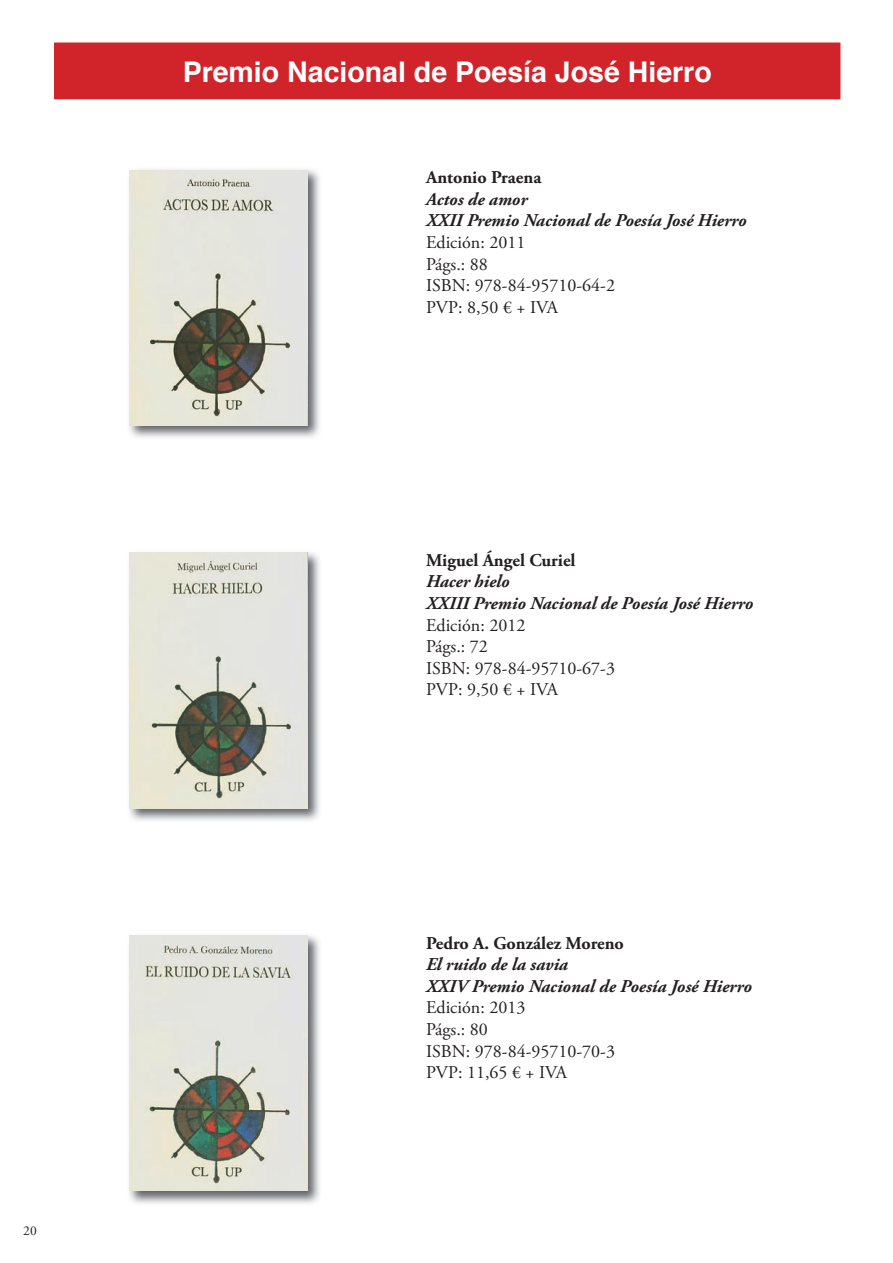
<style>
.page{position:relative;width:893px;height:1263px;background:#fff}
.page>*{position:absolute;margin:0;border:0;box-sizing:border-box;transform-origin:0 0}
.t1{font:700 28.5px "Helvetica";color:#fff}
.t2{font:18px/21.6px "Adobe Garamond Pro";color:#231f20}
.t3{font:italic 700 18px/21.6px "Adobe Garamond Pro";color:#231f20}
.t4{font:700 18px "Adobe Garamond Pro";color:#231f20}
.t5{font:13.5px "Adobe Garamond Pro";color:#231f20}
</style>
<div class="page">
<img style="left:129px;top:552px;width:191px;height:269px">
<img style="left:129px;top:553px;width:179px;height:255px">
<img style="left:129px;top:935px;width:191px;height:269px">
<img style="left:129px;top:935px;width:179px;height:256px">
<div style="left:55px;top:43px;width:785px;height:56px;background:#d1232a"></div>
<img style="left:129px;top:169px;width:191px;height:269px">
<img style="left:129px;top:170px;width:179px;height:255px">
<p class="t5" style="left:23px;top:1222px;width:15px">20</p>
<h1 class="t1" style="left:183px;top:49px;width:531px">Premio Nacional de Poesía José Hierro</h1>
<p class="t4" style="left:426px;top:167px;width:117px">Antonio Praena</p>
<p class="t3" style="left:426px;top:189px;width:322px">Actos de amor<br>XXII Premio Nacional de Poesía José Hierro</p>
<p class="t2" style="left:426px;top:232px;width:190px">Edición: 2011<br>Págs.: 88<br>ISBN: 978-84-95710-64-2<br>PVP: 8,50 € + IVA</p>
<p class="t4" style="left:426px;top:550px;width:151px">Miguel Ángel Curiel</p>
<p class="t3" style="left:426px;top:571px;width:329px">Hacer hielo<br>XXIII Premio Nacional de Poesía José Hierro</p>
<p class="t2" style="left:426px;top:615px;width:190px">Edición: 2012<br>Págs.: 72<br>ISBN: 978-84-95710-67-3<br>PVP: 9,50 € + IVA</p>
<p class="t4" style="left:426px;top:932px;width:199px">Pedro A. González Moreno</p>
<p class="t3" style="left:426px;top:954px;width:327px">El ruido de la savia<br>XXIV Premio Nacional de Poesía José Hierro</p>
<p class="t2" style="left:426px;top:997px;width:190px">Edición: 2013<br>Págs.: 80<br>ISBN: 978-84-95710-70-3<br>PVP: 11,65 € + IVA</p>
</div>
